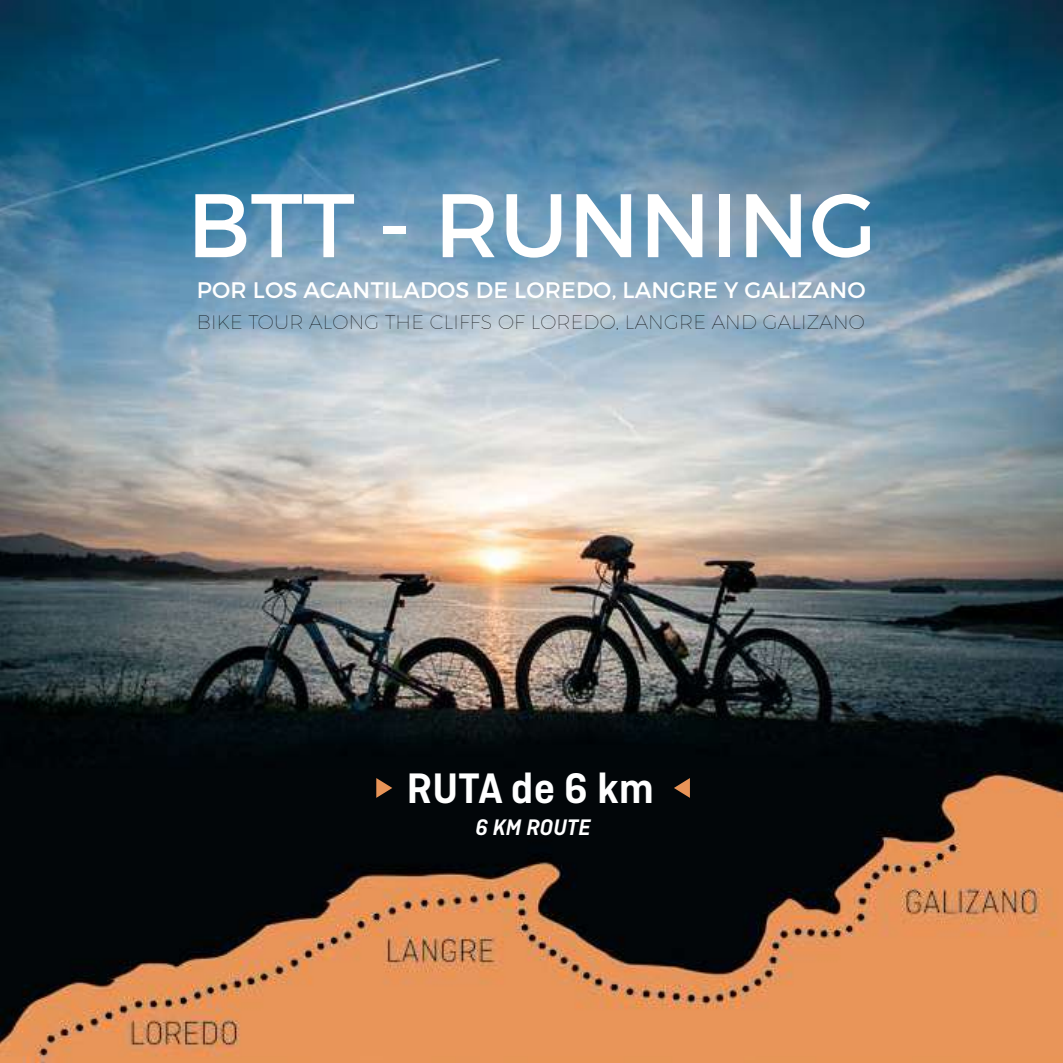
<style>
.page{position:relative;width:1063px;height:1063px;background:#fff}
.page>*{position:absolute;margin:0;border:0;box-sizing:border-box;transform-origin:0 0}
.t1{font:90px "Montserrat";color:#fff}
.t2{font:600 45px "Ciutadella";color:#fff}
.t3{font:italic 600 23.7px "Ciutadella";color:#fff}
.t4{font:22.5px "Montserrat";letter-spacing:.01em;color:#fff}
.t5{font:100 19.5px "Montserrat";letter-spacing:.01em;color:#000}
</style>
<div class="page">
<img style="left:0;top:0;width:1063px;height:1063px">
<svg style="left:376px;top:778px;width:16px;height:20px"></svg>
<svg style="left:674px;top:778px;width:16px;height:20px"></svg>
<h1 class="t1" style="left:187px;top:170px;width:691px">BTT - RUNNING</h1>
<p class="t4" style="left:197px;top:276px;width:671px">POR LOS ACANTILADOS DE LOREDO, LANGRE Y GALIZANO</p>
<p class="t5" style="left:197px;top:310px;width:670px">BIKE TOUR ALONG THE CLIFFS OF LOREDO, LANGRE AND GALIZANO</p>
<h2 class="t2" style="left:406px;top:762px;width:249px">RUTA de 6 km</h2>
<p class="t3" style="left:475px;top:814px;width:117px">6 KM ROUTE</p>
</div>
